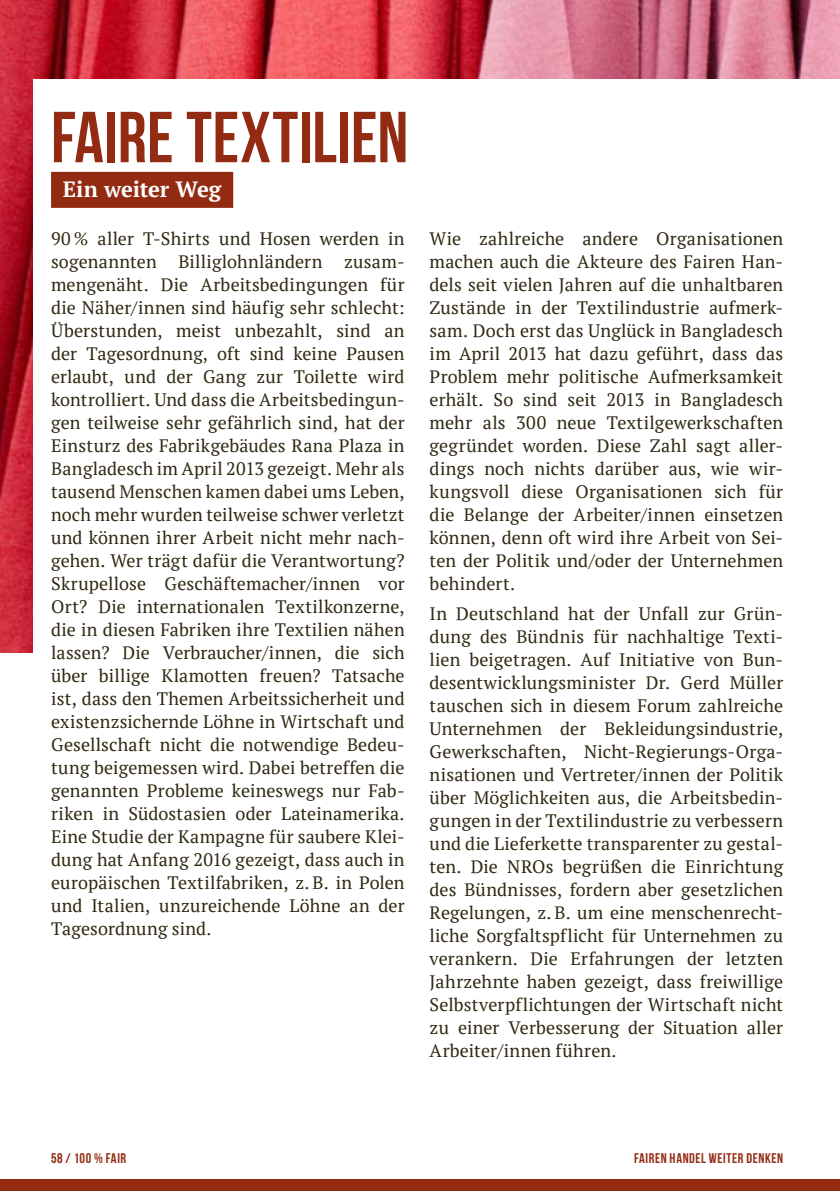
<style>
.page{position:relative;width:840px;height:1191px;background:#fff}
.page>*{position:absolute;margin:0;border:0;box-sizing:border-box;transform-origin:0 0}
.t1{font:72px "Bebas Neue";letter-spacing:.005em;color:#922b12}
.t2{font:700 22px "PT Serif";letter-spacing:-.01em;color:#fff}
.t3{font:18px/23px "PT Serif";letter-spacing:.005em;color:#2f2912;text-align:justify}
.t4{font:14px "Bebas Neue";letter-spacing:.04em;color:#922b12}
</style>
<div class="page">
<div style="left:0;top:1179px;width:839px;height:12px;background:#922b12"></div>
<img style="left:0;top:0;width:839px;height:652px">
<div style="left:33px;top:80px;width:806px;height:633px;background:#fff"></div>
<div style="left:51px;top:172px;width:182px;height:36px;background:#922b12"></div>
<h1 class="t1" style="left:51px;top:98px;width:358px">FAIRE TEXTILIEN</h1>
<p class="t2" style="left:63px;top:174px;width:160px">Ein weiter Weg</p>
<p class="t3" style="left:51px;top:227px;width:355px">90 % aller T-Shirts und Hosen werden in sogenannten Billiglohnländern zusam&shy;mengenäht. Die Arbeitsbedingungen für die Näher/innen sind häufig sehr schlecht:<br>Überstunden, meist unbezahlt, sind an der Tagesordnung, oft sind keine Pausen erlaubt, und der Gang zur Toilette wird kontrolliert. Und dass die Arbeitsbedingun&shy;gen teilweise sehr gefährlich sind, hat der Einsturz des Fabrikgebäudes Rana Plaza in Bangladesch im April 2013 gezeigt. Mehr als tausend Menschen kamen dabei ums Leben, noch mehr wurden teilweise schwer verletzt und können ihrer Arbeit nicht mehr nach&shy;gehen. Wer trägt dafür die Verantwortung?<br>Skrupellose Geschäftemacher/innen vor Ort? Die internationalen Textilkonzerne, die in diesen Fabriken ihre Textilien nähen lassen? Die Verbraucher/innen, die sich über billige Klamotten freuen? Tatsache ist, dass den Themen Arbeitssicherheit und existenzsichernde Löhne in Wirtschaft und Gesellschaft nicht die notwendige Bedeu&shy;tung beigemessen wird. Dabei betreffen die genannten Probleme keineswegs nur Fab&shy;riken in Südostasien oder Lateinamerika.<br>Eine Studie der Kampagne für saubere Klei&shy;dung hat Anfang 2016 gezeigt, dass auch in europäischen Textilfabriken, z. B. in Polen und Italien, unzureichende Löhne an der Tagesordnung sind.</p>
<p class="t3" style="left:429px;top:227px;width:355px">Wie zahlreiche andere Organisationen machen auch die Akteure des Fairen Han&shy;dels seit vielen Jahren auf die unhaltbaren Zustände in der Textilindustrie aufmerk&shy;sam. Doch erst das Unglück in Bangladesch im April 2013 hat dazu geführt, dass das Problem mehr politische Aufmerksamkeit erhält. So sind seit 2013 in Bangladesch mehr als 300 neue Textilgewerkschaften gegründet worden. Diese Zahl sagt aller&shy;dings noch nichts darüber aus, wie wir&shy;kungsvoll diese Organisationen sich für die Belange der Arbeiter/innen einsetzen können, denn oft wird ihre Arbeit von Sei&shy;ten der Politik und/oder der Unternehmen behindert.</p>
<p class="t3" style="left:429px;top:602px;width:355px">In Deutschland hat der Unfall zur Grün&shy;dung des Bündnis für nachhaltige Texti&shy;lien beigetragen. Auf Initiative von Bun&shy;desentwicklungsminister Dr. Gerd Müller tauschen sich in diesem Forum zahlreiche Unternehmen der Bekleidungsindustrie, Gewerkschaften, Nicht-Regierungs-Orga&shy;nisationen und Vertreter/innen der Politik über Möglichkeiten aus, die Arbeitsbedin&shy;gungen in der Textilindustrie zu verbessern und die Lieferkette transparenter zu gestal&shy;ten. Die NROs begrüßen die Einrichtung des Bündnisses, fordern aber gesetzlichen Regelungen, z. B. um eine menschenrecht&shy;liche Sorgfaltspflicht für Unternehmen zu verankern. Die Erfahrungen der letzten Jahrzehnte haben gezeigt, dass freiwillige Selbstverpflichtungen der Wirtschaft nicht zu einer Verbesserung der Situation aller Arbeiter/innen führen.</p>
<p class="t4" style="left:51px;top:1150px;width:77px">58 / 100 % FAIR</p>
<p class="t4" style="left:633px;top:1150px;width:150px">FAIREN HANDEL WEITER DENKEN</p>
</div>
